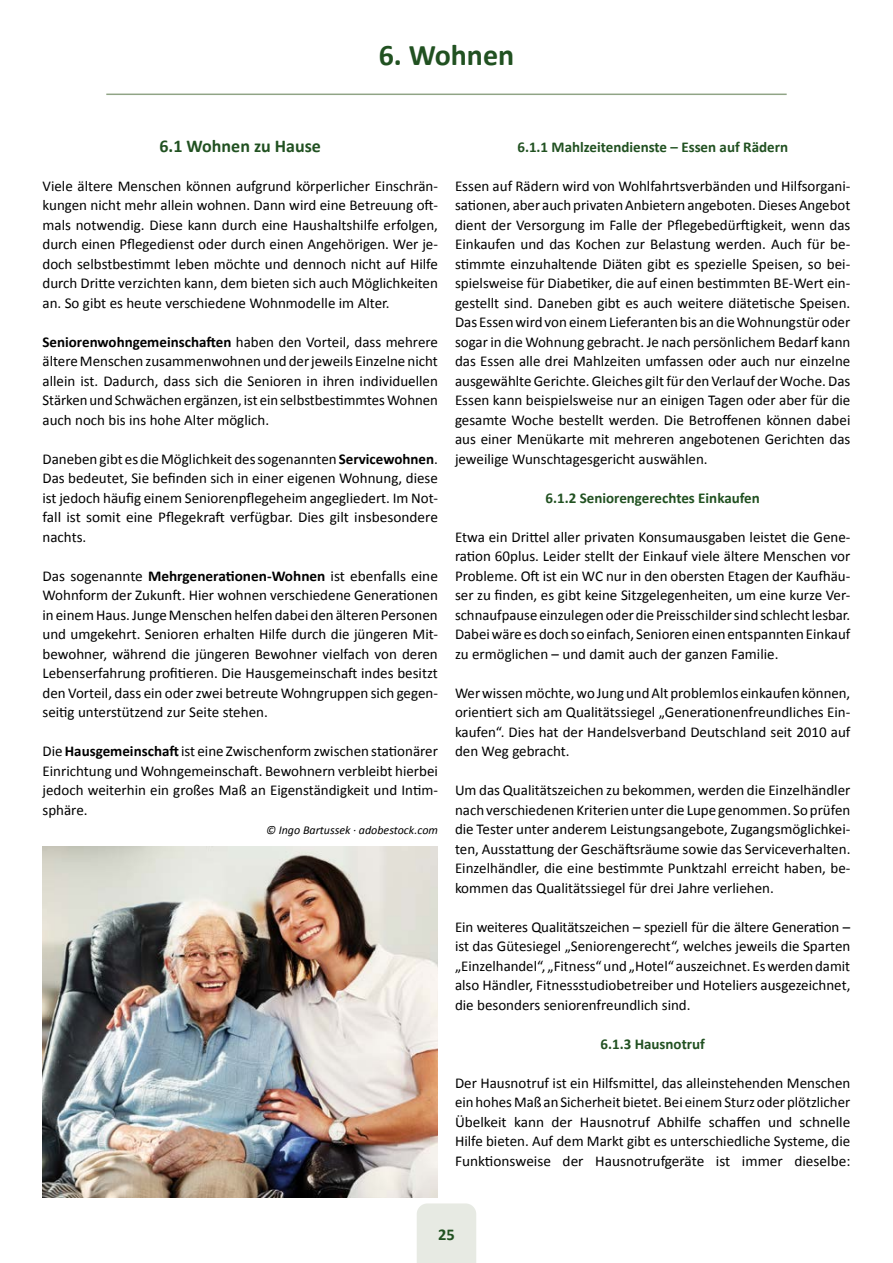
<style>
.page{position:relative;width:893px;height:1263px;background:#fff}
.page>*{position:absolute;margin:0;border:0;box-sizing:border-box;transform-origin:0 0}
.t1{font:700 30px "Calibri";color:#215121}
.t2{font:700 18px "Calibri";color:#215121}
.t3{font:700 16.5px "Calibri";color:#215121}
.t4{font:15px/19.5px "Calibri";color:#000;text-align:justify}
.t5{font:700 15px "Calibri";color:#215121}
.t6{font:italic 12px "Calibri";color:#000}
.s1{font-weight:700}
</style>
<div class="page">
<div style="left:417px;top:1203px;width:59px;height:60px;background:#e7eae3"></div>
<hr style="left:106px;top:94px;width:681px;height:1px;background:#90a486">
<img style="left:43px;top:846px;width:395px;height:351px">
<h1 class="t1" style="left:379px;top:34px;width:137px">6. Wohnen</h1>
<p class="t2" style="left:160px;top:133px;width:163px">6.1 Wohnen zu Hause</p>
<p class="t4" style="left:43px;top:175px;width:397px">Viele ältere Menschen können aufgrund körperlicher Einschrän&shy;kungen nicht mehr allein wohnen. Dann wird eine Betreuung oft&shy;mals notwendig. Diese kann durch eine Haushaltshilfe erfolgen, durch einen Pflegedienst oder durch einen Angehörigen. Wer je&shy;doch selbstbestimmt leben möchte und dennoch nicht auf Hilfe durch Dritte verzichten kann, dem bieten sich auch Möglichkeiten an. So gibt es heute verschiedene Wohnmodelle im Alter.</p>
<p class="t4" style="left:43px;top:331px;width:397px"><span class="s1">Seniorenwohngemeinschaften</span> haben den Vorteil, dass mehrere ältere Menschen zusammenwohnen und der jeweils Einzelne nicht allein ist. Dadurch, dass sich die Senioren in ihren individuellen Stärken und Schwächen ergänzen, ist ein selbstbestimmtes Wohnen auch noch bis ins hohe Alter möglich.</p>
<p class="t4" style="left:43px;top:448px;width:397px">Daneben gibt es die Möglichkeit des sogenannten <span class="s1">Servicewohnen</span>.<br>Das bedeutet, Sie befinden sich in einer eigenen Wohnung, diese ist jedoch häufig einem Seniorenpflegeheim angegliedert. Im Not&shy;fall ist somit eine Pflegekraft verfügbar. Dies gilt insbesondere nachts.</p>
<p class="t4" style="left:43px;top:565px;width:397px">Das sogenannte <span class="s1">Mehrgenerationen-Wohnen</span> ist ebenfalls eine Wohnform der Zukunft. Hier wohnen verschiedene Generationen in einem Haus. Junge Menschen helfen dabei den älteren Personen und umgekehrt. Senioren erhalten Hilfe durch die jüngeren Mit&shy;bewohner, während die jüngeren Bewohner vielfach von deren Lebenserfahrung profitieren. Die Hausgemeinschaft indes besitzt den Vorteil, dass ein oder zwei betreute Wohngruppen sich gegen&shy;seitig unterstützend zur Seite stehen.</p>
<p class="t4" style="left:43px;top:741px;width:397px">Die <span class="s1">Hausgemeinschaft</span> ist eine Zwischenform zwischen stationärer Einrichtung und Wohngemeinschaft. Bewohnern verbleibt hierbei jedoch weiterhin ein großes Maß an Eigenständigkeit und Intim&shy;sphäre.</p>
<p class="t6" style="left:266px;top:822px;width:173px">© Ingo Bartussek · adobestock.com</p>
<p class="t5" style="left:517px;top:136px;width:272px">6.1.1 Mahlzeitendienste – Essen auf Rädern</p>
<p class="t4" style="left:455px;top:175px;width:397px">Essen auf Rädern wird von Wohlfahrtsverbänden und Hilfsorgani&shy;sationen, aber auch privaten Anbietern angeboten. Dieses Angebot dient der Versorgung im Falle der Pflegebedürftigkeit, wenn das Einkaufen und das Kochen zur Belastung werden. Auch für be&shy;stimmte einzuhaltende Diäten gibt es spezielle Speisen, so bei&shy;spielsweise für Diabetiker, die auf einen bestimmten BE-Wert ein&shy;gestellt sind. Daneben gibt es auch weitere diätetische Speisen.<br>Das Essen wird von einem Lieferanten bis an die Wohnungstür oder sogar in die Wohnung gebracht. Je nach persönlichem Bedarf kann das Essen alle drei Mahlzeiten umfassen oder auch nur einzelne ausgewählte Gerichte. Gleiches gilt für den Verlauf der Woche. Das Essen kann beispielsweise nur an einigen Tagen oder aber für die gesamte Woche bestellt werden. Die Betroffenen können dabei aus einer Menükarte mit mehreren angebotenen Gerichten das jeweilige Wunschtagesgericht auswählen.</p>
<p class="t5" style="left:546px;top:487px;width:216px">6.1.2 Seniorengerechtes Einkaufen</p>
<p class="t4" style="left:455px;top:526px;width:397px">Etwa ein Drittel aller privaten Konsumausgaben leistet die Gene&shy;ration 60plus. Leider stellt der Einkauf viele ältere Menschen vor Probleme. Oft ist ein WC nur in den obersten Etagen der Kaufhäu&shy;ser zu finden, es gibt keine Sitzgelegenheiten, um eine kurze Ver&shy;schnaufpause einzulegen oder die Preisschilder sind schlecht lesbar.<br>Dabei wäre es doch so einfach, Senioren einen entspannten Einkauf zu ermöglichen – und damit auch der ganzen Familie.</p>
<p class="t4" style="left:455px;top:682px;width:397px">Wer wissen möchte, wo Jung und Alt problemlos einkaufen können, orientiert sich am Qualitätssiegel „Generationenfreundliches Ein&shy;kaufen“. Dies hat der Handelsverband Deutschland seit 2010 auf den Weg gebracht.</p>
<p class="t4" style="left:455px;top:780px;width:397px">Um das Qualitätszeichen zu bekommen, werden die Einzelhändler nach verschiedenen Kriterien unter die Lupe genommen. So prüfen die Tester unter anderem Leistungsangebote, Zugangsmöglichkei&shy;ten, Ausstattung der Geschäftsräume sowie das Serviceverhalten.<br>Einzelhändler, die eine bestimmte Punktzahl erreicht haben, be&shy;kommen das Qualitätssiegel für drei Jahre verliehen.</p>
<p class="t4" style="left:455px;top:916px;width:397px">Ein weiteres Qualitätszeichen – speziell für die ältere Generation – ist das Gütesiegel „Seniorengerecht“, welches jeweils die Sparten „Einzelhandel“, „Fitness“ und „Hotel“ auszeichnet. Es werden damit also Händler, Fitnessstudiobetreiber und Hoteliers ausgezeichnet, die besonders seniorenfreundlich sind.</p>
<p class="t5" style="left:600px;top:1033px;width:106px">6.1.3 Hausnotruf</p>
<p class="t4" style="left:455px;top:1072px;width:397px">Der Hausnotruf ist ein Hilfsmittel, das alleinstehenden Menschen ein hohes Maß an Sicherheit bietet. Bei einem Sturz oder plötzlicher Übelkeit kann der Hausnotruf Abhilfe schaffen und schnelle Hilfe bieten. Auf dem Markt gibt es unterschiedliche Systeme, die Funktionsweise der Hausnotrufgeräte ist immer dieselbe:</p>
<p class="t3" style="left:438px;top:1223px;width:18px">25</p>
</div>
